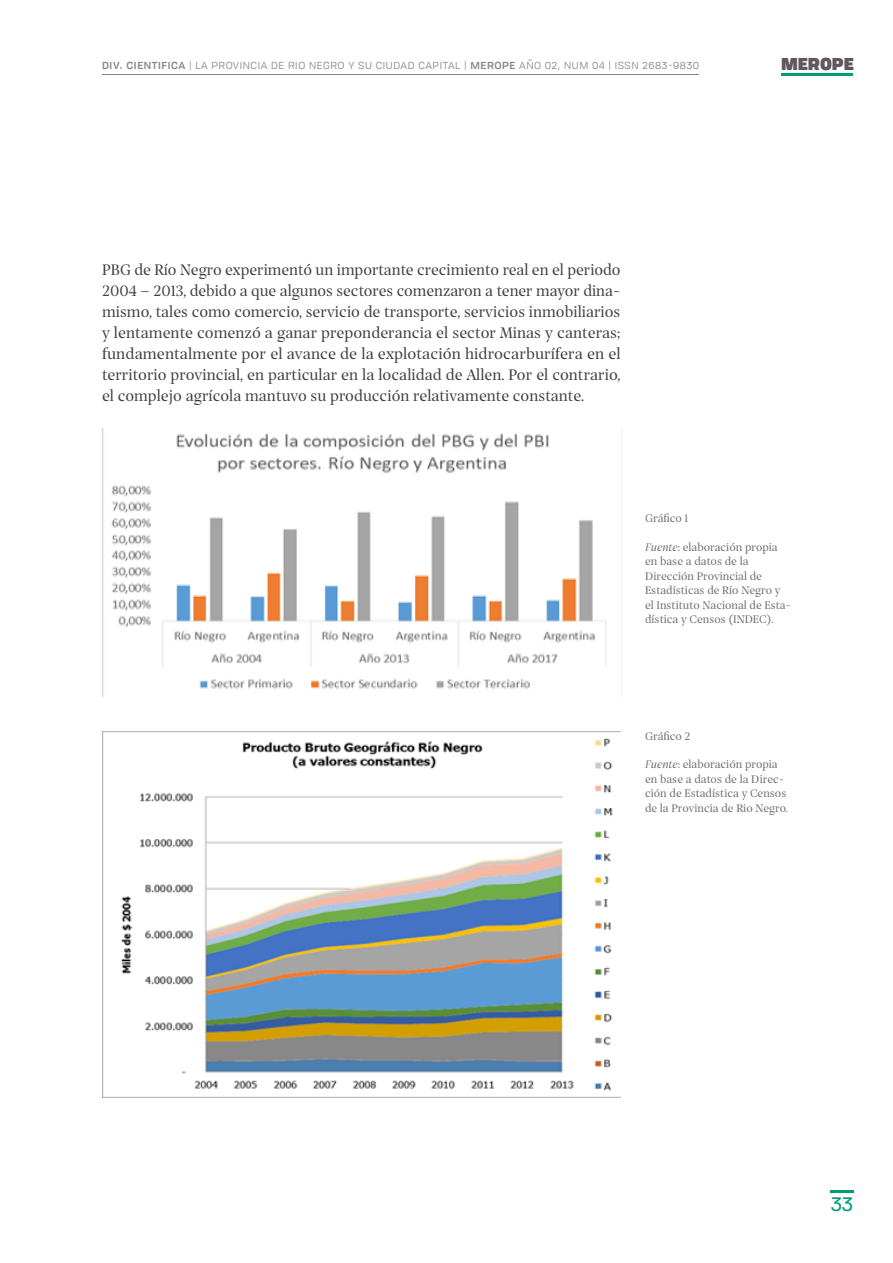
<style>
.page{position:relative;width:893px;height:1263px;background:#fff}
.page>*{position:absolute;margin:0;border:0;box-sizing:border-box;transform-origin:0 0}
.t1{font:19.5px "Tofino Personal";color:#009c77}
.t2{font:16.5px/21px "Prospectus M";color:#404040;text-align:justify}
.t3{font:900 16.5px "Tofino Personal";color:#62575b}
.t4{font:12px/14.4px "Prospectus M";color:#706f6f}
.t5{font:12px "Tofino Personal";letter-spacing:.05em;color:#878787}
.s1{font-weight:500}
.s2{font-style:italic}
</style>
<div class="page">
<hr style="left:830px;top:1190px;width:24px;height:2px;background:#009c77">
<hr style="left:782px;top:73px;width:71px;height:2px;background:#009c77">
<hr style="left:102px;top:74px;width:596px;height:1px;background:#878787">
<img style="left:103px;top:428px;width:504px;height:268px">
<img style="left:103px;top:731px;width:517px;height:367px">
<p class="t5" style="left:102px;top:56px;width:599px"><span class="s1">DIV. CIENTIFICA</span> | LA PROVINCIA DE RIO NEGRO Y SU CIUDAD CAPITAL | <span class="s1">MEROPE</span> AÑO 02, NUM 04 | ISSN 2683-9830</p>
<p class="t3" style="left:781px;top:49px;width:74px">MEROPE</p>
<p class="t2" style="left:102px;top:259px;width:520px">PBG de Río Negro experimentó un importante crecimiento real en el periodo 2004 – 2013, debido a que algunos sectores comenzaron a tener mayor dina&shy;mismo, tales como comercio, servicio de transporte, servicios inmobiliarios y lentamente comenzó a ganar preponderancia el sector Minas y canteras; fundamentalmente por el avance de la explotación hidrocarburífera en el territorio provincial, en particular en la localidad de Allen. Por el contrario, el complejo agrícola mantuvo su producción relativamente constante.</p>
<p class="t4" style="left:645px;top:511px;width:45px">Gráfico 1</p>
<p class="t4" style="left:645px;top:540px;width:147px"><span class="s2">Fuente</span>: elaboración propia en base a datos de la<br>Dirección Provincial de<br>Estadísticas de Río Negro y el Instituto Nacional de Esta&shy;dística y Censos (INDEC).</p>
<p class="t4" style="left:645px;top:728px;width:47px">Gráfico 2</p>
<p class="t4" style="left:645px;top:757px;width:144px"><span class="s2">Fuente</span>: elaboración propia en base a datos de la Direc&shy;ción de Estadística y Censos de la Provincia de Rio Negro.</p>
<p class="t1" style="left:831px;top:1189px;width:23px">33</p>
</div>
